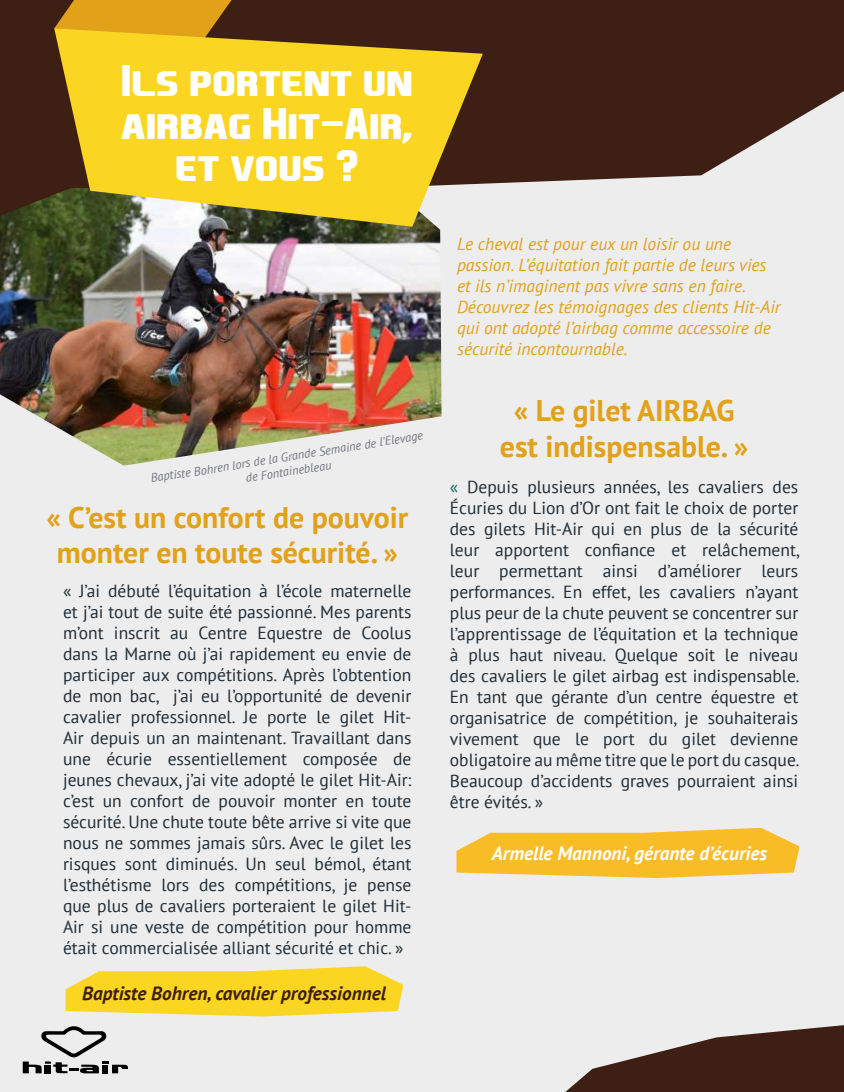
<style>
.page{position:relative;width:844px;height:1092px;background:#fff}
.page>*{position:absolute;margin:0;border:0;box-sizing:border-box;transform-origin:0 0}
.t1{font:700 42.18px/42.2px "EA Sports Covers SC";color:#fff;text-align:center}
.t2{font:700 29.75px/35.7px "PT Sans";color:#e1a118;text-align:center}
.t3{font:italic 700 19.25px "PT Sans";color:#3e1f13}
.t4{font:italic 700 19.25px "PT Sans";color:#fff}
.t5{font:17.5px/21px "PT Sans";color:#202c35;text-align:justify}
.t6{font:italic 17.5px/21px "PT Sans";color:#e1a118}
.t7{font:italic 12.25px/14.7px "PT Sans";color:#74767e;text-align:center}
.s1{color:#0f6861}
</style>
<div class="page">
<div style="left:0;top:0;width:843px;height:1091px;background:#ededed"></div>
<svg style="left:231px;top:0;width:612px;height:184px;background:#52362c"></svg>
<svg style="left:456px;top:827px;width:343px;height:50px;background:#f6c447"></svg>
<svg style="left:65px;top:966px;width:338px;height:50px;background:#f7d943"></svg>
<div style="left:0;top:0;width:54px;height:188px;background:#3e1f13"></div>
<img style="left:0;top:188px;width:441px;height:277px">
<svg style="left:54px;top:0;width:177px;height:28px;background:#ce9217"></svg>
<svg style="left:54px;top:28px;width:428px;height:199px;background:#d4b52a"></svg>
<svg style="left:566px;top:1025px;width:277px;height:66px"></svg>
<div style="left:810px;top:0;width:33px;height:90px;background:#3e1f13"></div>
<svg style="left:23px;top:1026px;width:105px;height:47px"></svg>
<h1 class="t1" style="left:121px;top:57px;width:294px">Ils portent un airbag Hit-Air, et vous ?</h1>
<p class="t7" style="left:149px;top:470px;width:277px;rotate:-9deg">Baptiste Bohren lors de la Grande Semaine de l’Elevage de Fontainebleau</p>
<h2 class="t2" style="left:47px;top:499px;width:363px">« C’est un confort de pouvoir monter en toute sécurité. »</h2>
<p class="t5" style="left:63px;top:580px;width:350px">« J’ai débuté l’équitation à l’école maternelle et j’ai tout de suite été passionné. Mes parents m’ont inscrit au Centre Equestre de Coolus dans la Marne où j’ai rapidement eu envie de participer aux compétitions. Après l’obtention de mon bac, j’ai eu l’opportunité de devenir cavalier professionnel. Je porte le gilet Hit-Air depuis un an maintenant. Travaillant dans une écurie essentiellement composée de jeunes chevaux, j’ai vite adopté le gilet Hit-Air: c’est un confort de pouvoir monter en toute sécurité. Une chute toute bête arrive si vite que nous ne sommes jamais sûrs. Avec le gilet les risques sont diminués. Un seul bémol, étant l’esthétisme lors des compétitions, je pense que plus de cavaliers porteraient le gilet Hit-Air si une veste de compétition pour homme était commercialisée alliant sécurité et chic. »</p>
<p class="t3" style="left:82px;top:980px;width:305px">Baptiste Bohren, cavalier professionnel</p>
<p class="t6" style="left:457px;top:233px;width:325px">Le cheval est pour eux un loisir ou une passion. L’équitation fait partie de leurs vies et ils n’imaginent pas vivre sans en faire.<br>Découvrez les témoignages des clients Hit-Air qui ont adopté l’airbag comme accessoire de sécurité incontournable.</p>
<h2 class="t2" style="left:499px;top:392px;width:250px">« Le gilet AIRBAG est indispensable. »</h2>
<p class="t5" style="left:450px;top:476px;width:351px"><span class="s1">«</span> Depuis plusieurs années, les cavaliers des Écuries du Lion d’Or ont fait le choix de porter des gilets Hit-Air qui en plus de la sécurité leur apportent confiance et relâchement, leur permettant ainsi d’améliorer leurs performances. En effet, les cavaliers n’ayant plus peur de la chute peuvent se concentrer sur l’apprentissage de l’équitation et la technique à plus haut niveau. Quelque soit le niveau des cavaliers le gilet airbag est indispensable.<br>En tant que gérante d’un centre équestre et organisatrice de compétition, je souhaiterais vivement que le port du gilet devienne obligatoire au même titre que le port du casque.<br>Beaucoup d’accidents graves pourraient ainsi être évités. »</p>
<p class="t4" style="left:491px;top:840px;width:277px">Armelle Mannoni, gérante d’écuries</p>
</div>
